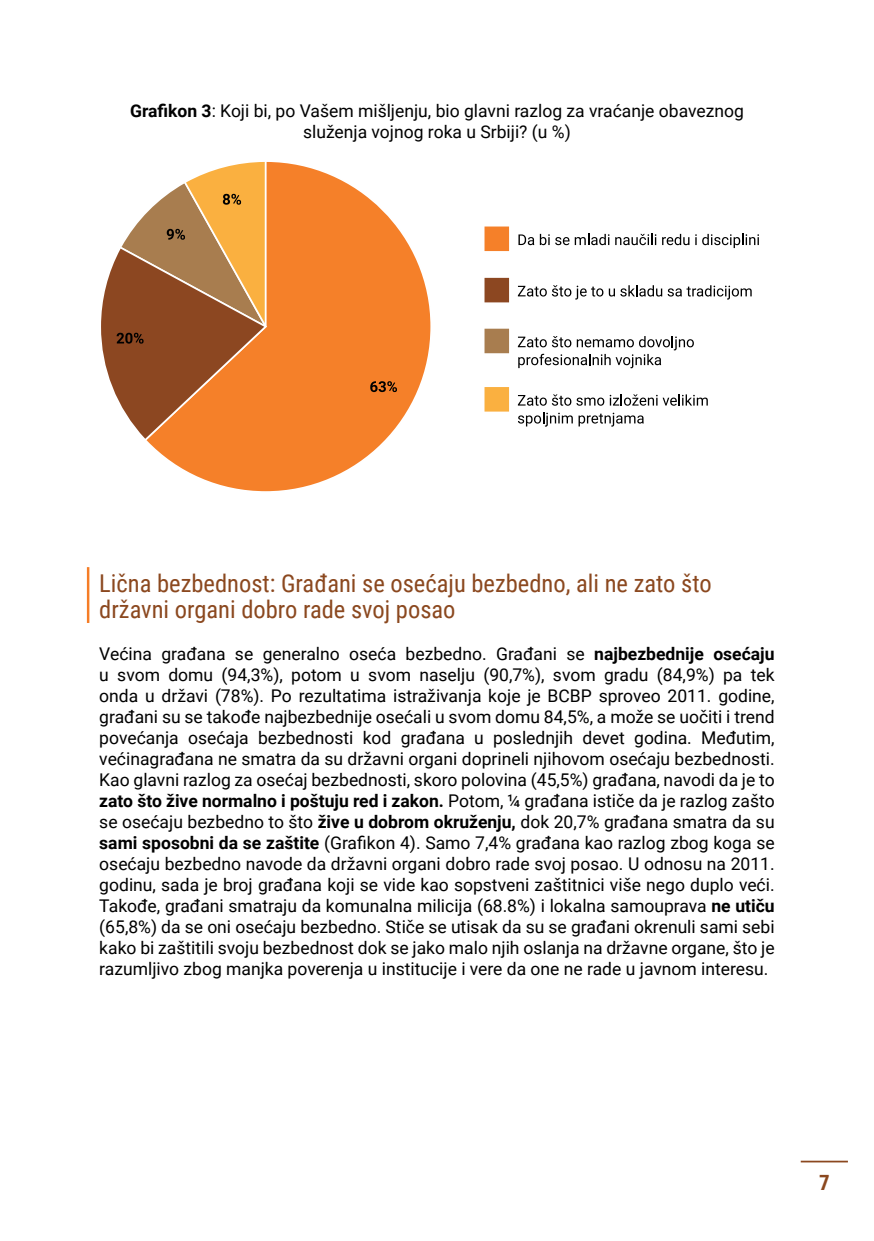
<style>
.page{position:relative;width:874px;height:1241px;background:#fff}
.page>*{position:absolute;margin:0;border:0;box-sizing:border-box;transform-origin:0 0}
.t1{font:24.5px/26.4px "Roboto Condensed";color:#8b481f}
.t2{font:700 21px "Roboto Condensed";color:#8b481f}
.t3{font:17.5px/21px "Roboto";color:#000;text-align:justify}
.s1{font-weight:700}
</style>
<div class="page">
<hr style="left:800px;top:1160px;width:47px;height:2px;background:#8b481f">
<hr style="left:87px;top:567px;width:2px;height:56px;background:#f57d27">
<svg style="left:147px;top:162px;width:284px;height:330px;fill:#f58029"></svg>
<svg style="left:101px;top:162px;width:167px;height:279px"></svg>
<svg style="left:370px;top:381px;width:27px;height:11px"></svg>
<svg style="left:518px;top:234px;width:31px;height:11px"></svg>
<svg style="left:555px;top:234px;width:54px;height:11px"></svg>
<svg style="left:615px;top:234px;width:143px;height:14px"></svg>
<svg style="left:484px;top:226px;width:26px;height:26px"></svg>
<svg style="left:517px;top:285px;width:97px;height:14px"></svg>
<svg style="left:620px;top:285px;width:131px;height:14px"></svg>
<svg style="left:484px;top:277px;width:26px;height:26px"></svg>
<svg style="left:517px;top:336px;width:176px;height:32px"></svg>
<svg style="left:484px;top:328px;width:26px;height:26px"></svg>
<svg style="left:517px;top:394px;width:190px;height:11px"></svg>
<svg style="left:518px;top:412px;width:54px;height:14px"></svg>
<svg style="left:578px;top:412px;width:65px;height:14px"></svg>
<svg style="left:484px;top:387px;width:26px;height:25px"></svg>
<p class="t3" style="left:130px;top:100px;width:615px;text-align:center"><span class="s1">Grafikon 3</span>: Koji bi, po Vašem mišljenju, bio glavni razlog za vraćanje obaveznog služenja vojnog roka u Srbiji? (u %)</p>
<h1 class="t1" style="left:99px;top:568px;width:613px">Lična bezbednost: Građani se osećaju bezbedno, ali ne zato što državni organi dobro rade svoj posao</h1>
<p class="t3" style="left:99px;top:642px;width:676px">Većina građana se generalno oseća bezbedno. Građani se <span class="s1">najbezbednije osećaju </span>u svom domu (94,3%), potom u svom naselju (90,7%), svom gradu (84,9%) pa tek onda u državi (78%). Po rezultatima istraživanja koje je BCBP sproveo 2011. godine, građani su se takođe najbezbednije osećali u svom domu 84,5%, a može se uočiti i trend povećanja osećaja bezbednosti kod građana u poslednjih devet godina. Međutim, većinagrađana ne smatra da su državni organi doprineli njihovom osećaju bezbednosti.<br>Kao glavni razlog za osećaj bezbednosti, skoro polovina (45,5%) građana, navodi da je to <span class="s1">zato što žive normalno i poštuju red i zakon.</span> Potom, ¼ građana ističe da je razlog zašto se osećaju bezbedno to što <span class="s1">žive u dobrom okruženju,</span> dok 20,7% građana smatra da su <span class="s1">sami sposobni da se zaštite</span> (Grafikon 4). Samo 7,4% građana kao razlog zbog koga se osećaju bezbedno navode da državni organi dobro rade svoj posao. U odnosu na 2011. godinu, sada je broj građana koji se vide kao sopstveni zaštitnici više nego duplo veći.<br>Takođe, građani smatraju da komunalna milicija (68.8%) i lokalna samouprava <span class="s1">ne utiču </span>(65,8%) da se oni osećaju bezbedno. Stiče se utisak da su se građani okrenuli sami sebi kako bi zaštitili svoju bezbednost dok se jako malo njih oslanja na državne organe, što je razumljivo zbog manjka poverenja u institucije i vere da one ne rade u javnom interesu.</p>
<p class="t2" style="left:818px;top:1167px;width:12px">7</p>
</div>
